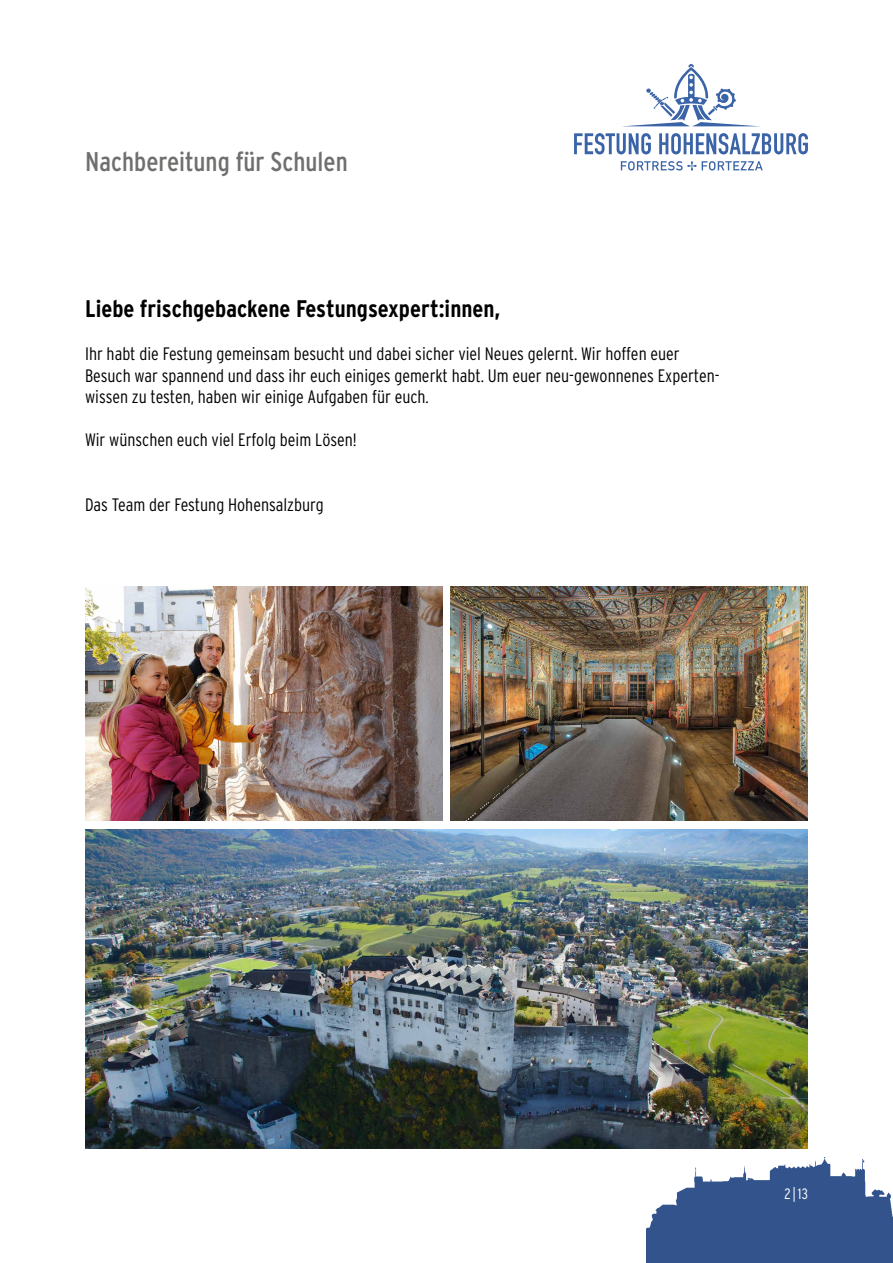
<style>
.page{position:relative;width:893px;height:1263px;background:#fff}
.page>*{position:absolute;margin:0;border:0;box-sizing:border-box;transform-origin:0 0}
.t1{font:27px "Interstate Condensed";color:#6f6f6e}
.t2{font:700 24px "Interstate Condensed";color:#000}
.t3{font:300 18px/21.6px "Interstate Condensed";color:#000}
.t4{font:300 15px "Interstate Condensed";color:#fff}
</style>
<div class="page">
<svg style="left:574px;top:133px;width:77px;height:21px"></svg>
<svg style="left:659px;top:133px;width:149px;height:21px"></svg>
<svg style="left:621px;top:161px;width:142px;height:10px"></svg>
<svg style="left:627px;top:64px;width:128px;height:62px"></svg>
<img style="left:646px;top:1157px;width:247px;height:106px">
<img style="left:85px;top:829px;width:723px;height:319px">
<img style="left:85px;top:587px;width:357px;height:234px">
<img style="left:451px;top:587px;width:357px;height:234px">
<h1 class="t1" style="left:85px;top:146px;width:264px">Nachbereitung für Schulen</h1>
<h2 class="t2" style="left:85px;top:295px;width:417px">Liebe frischgebackene Festungsexpert:innen,</h2>
<p class="t3" style="left:85px;top:343px;width:636px">Ihr habt die Festung gemeinsam besucht und dabei sicher viel Neues gelernt. Wir hoffen euer<br>Besuch war spannend und dass ihr euch einiges gemerkt habt. Um euer neu-gewonnenes Experten&shy;wissen zu testen, haben wir einige Aufgaben für euch.</p>
<p class="t3" style="left:85px;top:429px;width:273px">Wir wünschen euch viel Erfolg beim Lösen!</p>
<p class="t3" style="left:85px;top:494px;width:240px">Das Team der Festung Hohensalzburg</p>
<p class="t4" style="left:784px;top:1185px;width:25px">2|13</p>
</div>
